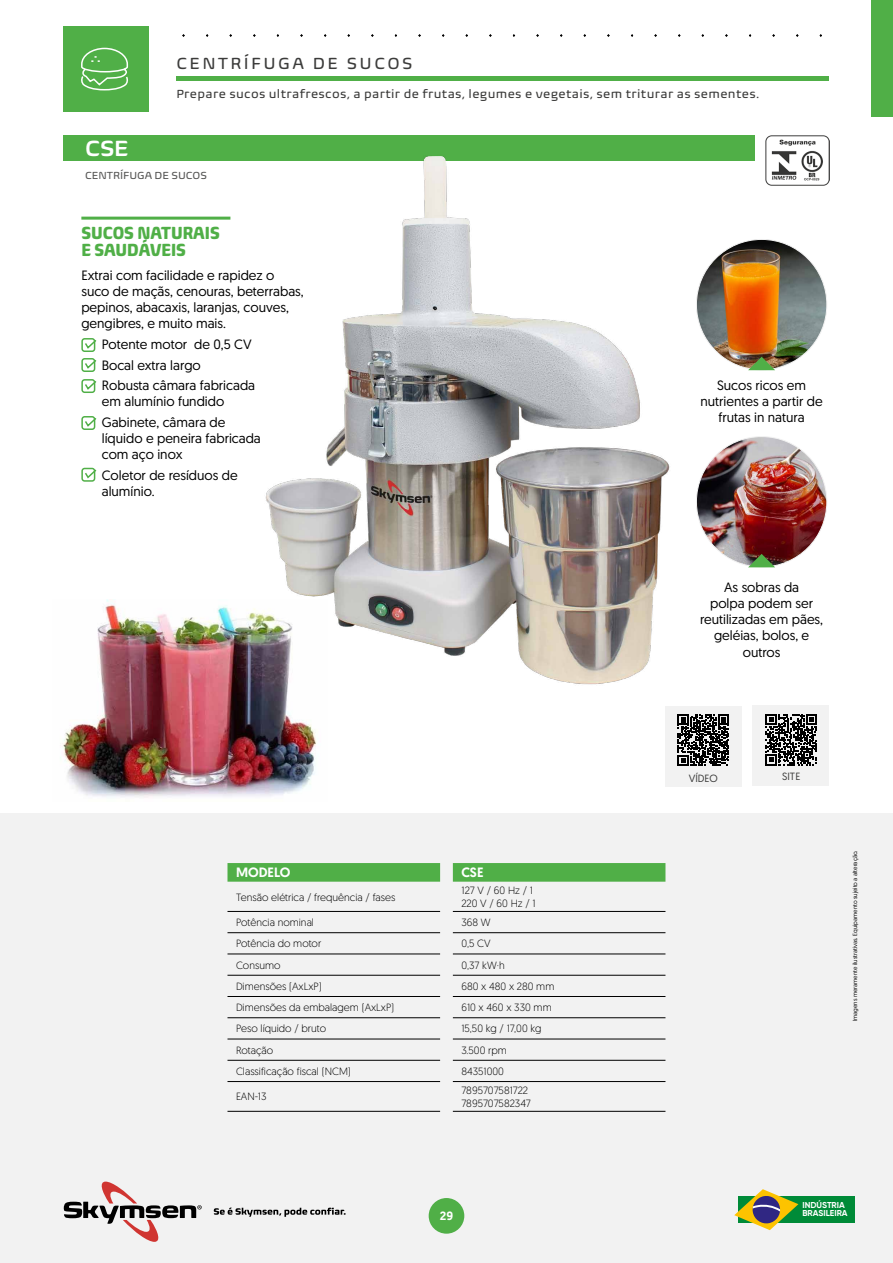
<style>
.page{position:relative;width:893px;height:1263px;background:#fff}
.page>*{position:absolute;margin:0;border:0;box-sizing:border-box;transform-origin:0 0}
.t1{font:600 22.5px "Biome Pro";color:#fff}
.t2{font:700 condensed 18px/16.8px "Biome Pro";color:#50af47}
.t3{font:16.5px "Biome Pro";letter-spacing:.15em;color:#3c3c3b}
.t4{font:13.5px/16.2px "Geomanist";color:#000}
.t5{font:500 13.5px "Geomanist";color:#fff}
.t6{font:12px "Biome Pro";letter-spacing:.03em;color:#3c3c3b}
.t7{font:500 12px "Geomanist";color:#fff}
.t8{font:300 10.5px/12.6px "Geomanist";color:#000}
.t9{font:10.5px "Biome Pro";color:#575756}
.t10{font:10.5px "Geomanist";color:#3c3c3b}
.t11{font:700 8.55px/7.9px "Gilroy";color:#fff}
.t12{font:6px "Geomanist";color:#000}
</style>
<div class="page">
<div style="left:0;top:813px;width:893px;height:450px;background:#f2f2f2"></div>
<div style="left:738px;top:1196px;width:117px;height:27px;background:#008b38"></div>
<svg style="left:734px;top:1189px;width:64px;height:41px"></svg>
<svg style="left:214px;top:1207px;width:132px;height:10px"></svg>
<svg style="left:64px;top:1181px;width:138px;height:61px"></svg>
<div style="left:429px;top:1198px;width:35px;height:36px;background:#50af47;border-radius:50%"></div>
<div style="left:872px;top:0;width:21px;height:117px;background:#50af47"></div>
<hr style="left:176px;top:77px;width:653px;height:4px;background:#50af47">
<div style="left:64px;top:27px;width:85px;height:85px;background:#50af47"></div>
<svg style="left:81px;top:47px;width:47px;height:44px"></svg>
<img style="left:60px;top:599px;width:257px;height:199px">
<div style="left:64px;top:135px;width:691px;height:26px;background:#50af47"></div>
<img style="left:766px;top:135px;width:63px;height:51px">
<div style="left:665px;top:706px;width:76px;height:81px;background:#f2f2f2"></div>
<svg style="left:678px;top:714px;width:51px;height:52px"></svg>
<div style="left:753px;top:705px;width:76px;height:81px;background:#f2f2f2"></div>
<svg style="left:766px;top:714px;width:51px;height:51px"></svg>
<svg style="left:227px;top:863px;width:438px;height:19px"></svg>
<hr style="left:227px;top:911px;width:213px;height:1px;background:#000">
<hr style="left:453px;top:911px;width:212px;height:1px;background:#000">
<hr style="left:227px;top:932px;width:213px;height:1px;background:#000">
<hr style="left:453px;top:932px;width:212px;height:1px;background:#000">
<hr style="left:227px;top:954px;width:213px;height:1px;background:#000">
<hr style="left:453px;top:954px;width:212px;height:1px;background:#000">
<hr style="left:227px;top:975px;width:213px;height:1px;background:#000">
<hr style="left:453px;top:975px;width:212px;height:1px;background:#000">
<hr style="left:227px;top:996px;width:213px;height:1px;background:#000">
<hr style="left:453px;top:996px;width:212px;height:1px;background:#000">
<hr style="left:227px;top:1017px;width:213px;height:1px;background:#000">
<hr style="left:453px;top:1017px;width:212px;height:1px;background:#000">
<hr style="left:227px;top:1039px;width:213px;height:1px;background:#000">
<hr style="left:453px;top:1039px;width:212px;height:1px;background:#000">
<hr style="left:227px;top:1060px;width:213px;height:1px;background:#000">
<hr style="left:453px;top:1060px;width:212px;height:1px;background:#000">
<hr style="left:227px;top:1081px;width:213px;height:1px;background:#000">
<hr style="left:453px;top:1081px;width:212px;height:1px;background:#000">
<hr style="left:227px;top:1111px;width:213px;height:1px;background:#000">
<hr style="left:453px;top:1111px;width:212px;height:1px;background:#000">
<hr style="left:81px;top:217px;width:149px;height:3px;background:#50af47">
<div style="left:81px;top:338px;width:14px;height:14px;border:2px solid #50af47;border-radius:3px"></div>
<svg style="left:83px;top:338px;width:14px;height:12px"></svg>
<div style="left:81px;top:358px;width:14px;height:14px;border:2px solid #50af47;border-radius:3px"></div>
<svg style="left:83px;top:358px;width:14px;height:12px"></svg>
<div style="left:81px;top:379px;width:14px;height:14px;border:2px solid #50af47;border-radius:3px"></div>
<svg style="left:83px;top:379px;width:14px;height:12px"></svg>
<div style="left:81px;top:416px;width:14px;height:14px;border:2px solid #50af47;border-radius:3px"></div>
<svg style="left:83px;top:416px;width:14px;height:12px"></svg>
<div style="left:81px;top:468px;width:14px;height:14px;border:2px solid #50af47;border-radius:3px"></div>
<svg style="left:83px;top:468px;width:14px;height:12px"></svg>
<img style="left:696px;top:239px;width:131px;height:131px;border-radius:65px">
<img style="left:696px;top:437px;width:131px;height:130px;border-radius:65px">
<svg style="left:748px;top:357px;width:27px;height:13px"></svg>
<svg style="left:748px;top:554px;width:27px;height:13px"></svg>
<img style="left:248px;top:156px;width:422px;height:548px">
<p class="t3" style="left:176px;top:53px;width:238px">CENTRÍFUGA DE SUCOS</p>
<p class="t6" style="left:176px;top:86px;width:584px">Prepare sucos ultrafrescos, a partir de frutas, legumes e vegetais, sem triturar as sementes.</p>
<h1 class="t1" style="left:85px;top:134px;width:45px">CSE</h1>
<p class="t9" style="left:85px;top:169px;width:123px">CENTRÍFUGA DE SUCOS</p>
<h2 class="t2" style="left:81px;top:224px;width:140px">SUCOS NATURAIS<br>E SAUDÁVEIS</h2>
<p class="t4" style="left:81px;top:266px;width:224px">Extrai com facilidade e rapidez o suco de maçãs, cenouras, beterrabas, pepinos, abacaxis, laranjas, couves, gengibres, e muito mais.</p>
<p class="t4" style="left:102px;top:334px;width:155px;line-height:20.4px">Potente motor de 0,5 CV<br>Bocal extra largo<br>Robusta câmara fabricada</p>
<p class="t4" style="left:102px;top:391px;width:125px;line-height:20.4px">em alumínio fundido<br>Gabinete, câmara de</p>
<p class="t4" style="left:102px;top:430px;width:161px">líquido e peneira fabricada com aço inox</p>
<p class="t4" style="left:102px;top:466px;width:137px">Coletor de resíduos de alumínio.</p>
<p class="t5" style="left:236px;top:864px;width:56px">MODELO</p>
<p class="t5" style="left:461px;top:864px;width:24px">CSE</p>
<p class="t8" style="left:236px;top:890px;width:161px">Tensão elétrica / frequência / fases</p>
<p class="t8" style="left:461px;top:884px;width:76px">127 V / 60 Hz / 1<br>220 V / 60 Hz / 1</p>
<p class="t8" style="left:236px;top:916px;width:80px">Potência nominal</p>
<p class="t8" style="left:461px;top:916px;width:31px">368 W</p>
<p class="t8" style="left:236px;top:937px;width:87px">Potência do motor</p>
<p class="t8" style="left:461px;top:937px;width:31px">0,5 CV</p>
<p class="t8" style="left:236px;top:958px;width:46px">Consumo</p>
<p class="t8" style="left:461px;top:958px;width:45px">0,37 kW·h</p>
<p class="t8" style="left:236px;top:979px;width:87px">Dimensões (AxLxP)</p>
<p class="t8" style="left:461px;top:979px;width:95px">680 x 480 x 280 mm</p>
<p class="t8" style="left:236px;top:1001px;width:160px">Dimensões da embalagem (AxLxP)</p>
<p class="t8" style="left:461px;top:1001px;width:92px">610 x 460 x 330 mm</p>
<p class="t8" style="left:236px;top:1022px;width:92px">Peso líquido / bruto</p>
<p class="t8" style="left:461px;top:1022px;width:82px">15,50 kg / 17,00 kg</p>
<p class="t8" style="left:236px;top:1043px;width:39px">Rotação</p>
<p class="t8" style="left:461px;top:1043px;width:47px">3.500 rpm</p>
<p class="t8" style="left:236px;top:1064px;width:116px">Classificação fiscal (NCM)</p>
<p class="t8" style="left:461px;top:1064px;width:44px">84351000</p>
<p class="t8" style="left:236px;top:1090px;width:32px">EAN-13</p>
<p class="t8" style="left:461px;top:1084px;width:71px">7895707581722<br>7895707582347</p>
<p class="t7" style="left:440px;top:1207px;width:15px">29</p>
<p class="t4" style="left:700px;top:377px;width:124px;text-align:center">Sucos ricos em nutrientes a partir de frutas in natura</p>
<p class="t4" style="left:700px;top:578px;width:124px;text-align:center">As sobras da<br>polpa podem ser reutilizadas em pães, geléias, bolos, e outros</p>
<p class="t10" style="left:689px;top:771px;width:31px">VÍDEO</p>
<p class="t10" style="left:782px;top:769px;width:20px">SITE</p>
<p class="t12" style="left:851px;top:1021px;width:172px;rotate:-90deg">Imagens meramente ilustrativas. Equipamento sujeito a alteração.</p>
<p class="t11" style="left:802px;top:1201px;width:47px">INDÚSTRIA<br>BRASILEIRA</p>
</div>
